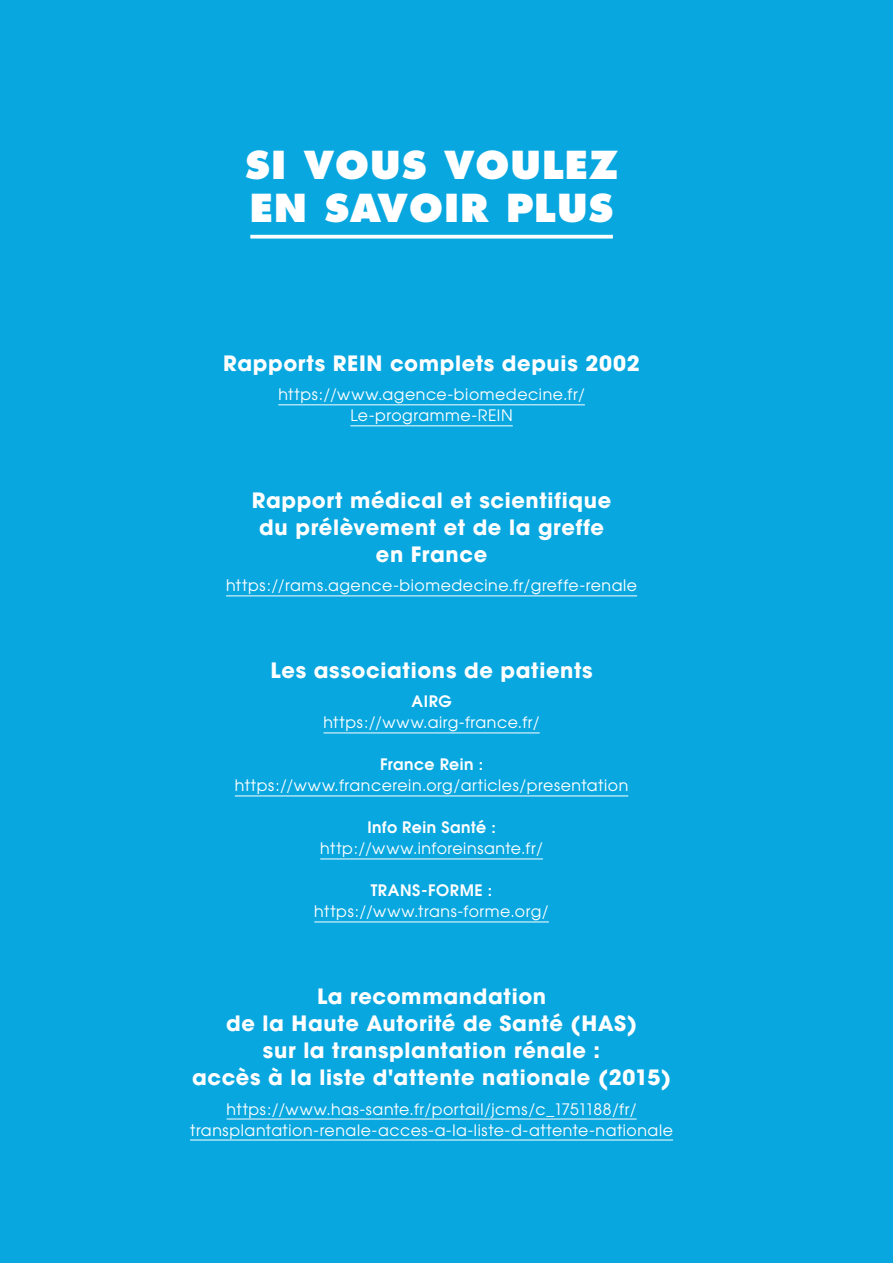
<style>
.page{position:relative;width:893px;height:1263px;background:#08a7e0}
.page>*{position:absolute;margin:0;border:0;box-sizing:border-box;transform-origin:0 0}
.t1{font:800 37.5px/43.5px "Futura";letter-spacing:.025em;color:#fff}
.t2{font:700 21px/27px "Avant Garde";letter-spacing:.03em;color:#fff;text-align:center}
.t3{font:15.75px/21px "Avant Garde";letter-spacing:.035em;color:#fff;text-align:center}
.t4{font:600 15.75px "Avant Garde";letter-spacing:.03em;color:#fff}
</style>
<div class="page">
<svg style="left:250px;top:235px;width:363px;height:4px"></svg>
<hr style="left:278px;top:404px;width:307px;height:1px;background:#fff">
<hr style="left:350px;top:425px;width:163px;height:1px;background:#fff">
<hr style="left:226px;top:595px;width:411px;height:1px;background:#fff">
<hr style="left:323px;top:732px;width:217px;height:1px;background:#fff">
<hr style="left:235px;top:795px;width:393px;height:1px;background:#fff">
<hr style="left:320px;top:858px;width:223px;height:1px;background:#fff">
<hr style="left:314px;top:921px;width:235px;height:1px;background:#fff">
<hr style="left:227px;top:1119px;width:410px;height:1px;background:#fff">
<hr style="left:190px;top:1140px;width:483px;height:1px;background:#fff">
<h1 class="t1" style="left:245px;top:143px;width:374px">SI VOUS VOULEZ<br>EN SAVOIR PLUS</h1>
<h2 class="t2" style="left:223px;top:349px;width:418px">Rapports REIN complets depuis 2002</h2>
<p class="t3" style="left:278px;top:384px;width:308px">https://www.agence-biomedecine.fr/<br>Le-programme-REIN</p>
<h2 class="t2" style="left:252px;top:486px;width:361px">Rapport médical et scientifique du prélèvement et de la greffe en France</h2>
<p class="t3" style="left:226px;top:575px;width:412px">https://rams.agence-biomedecine.fr/greffe-renale</p>
<h2 class="t2" style="left:271px;top:657px;width:323px">Les associations de patients</h2>
<p class="t4" style="left:412px;top:691px;width:41px">AIRG</p>
<p class="t3" style="left:323px;top:712px;width:218px">https://www.airg-france.fr/</p>
<p class="t4" style="left:380px;top:754px;width:105px">France Rein :</p>
<p class="t3" style="left:235px;top:775px;width:395px">https://www.francerein.org/articles/presentation</p>
<p class="t4" style="left:367px;top:817px;width:130px">Info Rein Santé :</p>
<p class="t3" style="left:320px;top:838px;width:224px">http://www.inforeinsante.fr/</p>
<p class="t4" style="left:371px;top:880px;width:123px">TRANS-FORME :</p>
<p class="t3" style="left:314px;top:901px;width:236px">https://www.trans-forme.org/</p>
<h2 class="t2" style="left:192px;top:983px;width:480px">La recommandation<br>de la Haute Autorité de Santé (HAS)<br>sur la transplantation rénale :<br>accès à la liste d'attente nationale (2015)</h2>
<p class="t3" style="left:190px;top:1098px;width:484px">https://www.has-sante.fr/portail/jcms/c_1751188/fr/ transplantation-renale-acces-a-la-liste-d-attente-nationale</p>
</div>
